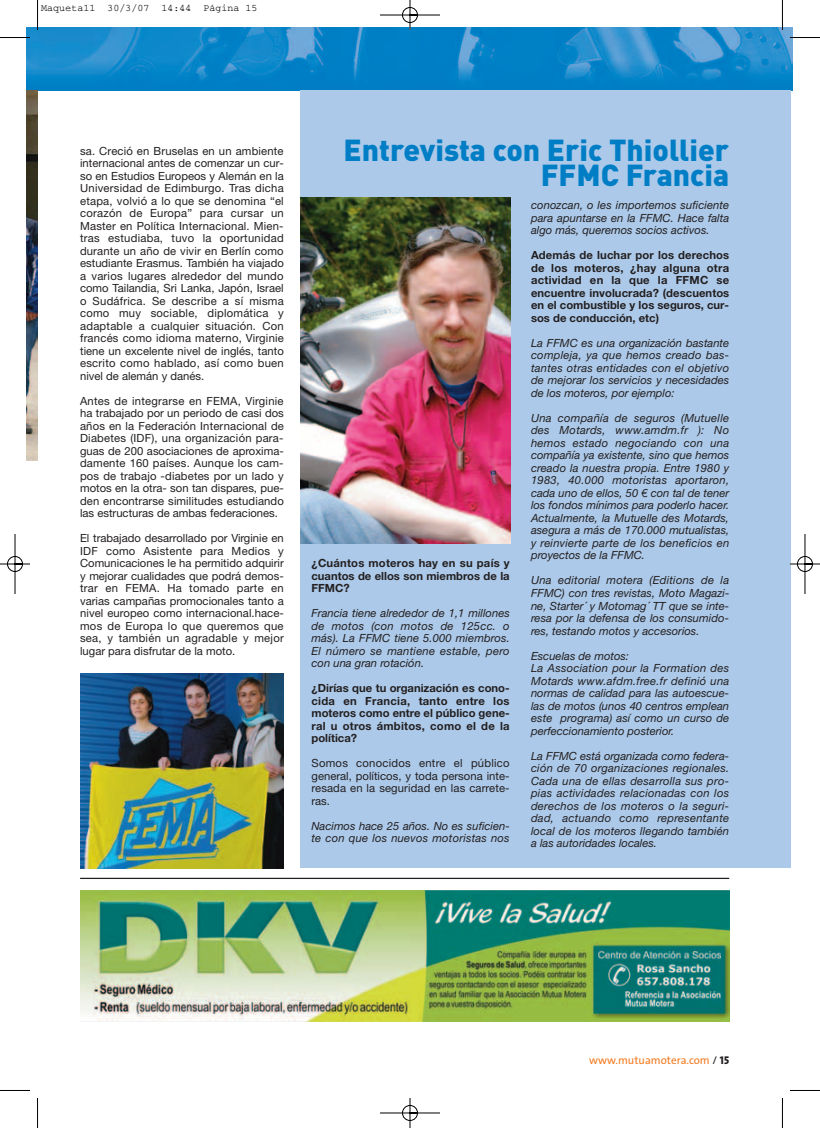
<style>
.page{position:relative;width:820px;height:1128px;background:#fff}
.page>*{position:absolute;margin:0;border:0;box-sizing:border-box;transform-origin:0 0}
.t1{font:900 30px/25px "DIN";color:#007ec5;text-align:right}
.t2{font:italic 11.25px/12.5px "Helvetica Neue";color:#231f20;text-align:justify}
.t3{font:11.25px/12.5px "Helvetica Neue";color:#231f20;text-align:justify}
.t4{font:700 11.25px/12.5px "Helvetica Neue";color:#231f20;text-align:justify}
.t5{font:italic 11.25px/12.5px "Helvetica Neue";letter-spacing:.02em;color:#231f20}
.t6{font:11.25px "The Sans";color:#f47b21}
.t7{font:10px "Courier";color:#000}
.s1{color:#231f20}
.s2{font-family:"The Sans Extra Bold Caps";color:#231f20}
</style>
<div class="page">
<img style="left:0;top:0;width:819px;height:1127px">
<p class="t7" style="left:41px;top:5px;width:218px">Maqueta11 30/3/07 14:44 Página 15</p>
<p class="t3" style="left:80px;top:144px;width:205px">sa. Creció en Bruselas en un ambiente internacional antes de comenzar un cur&shy;so en Estudios Europeos y Alemán en la Universidad de Edimburgo. Tras dicha etapa, volvió a lo que se denomina “el corazón de Europa” para cursar un Master en Política Internacional. Mien&shy;tras estudiaba, tuvo la oportunidad durante un año de vivir en Berlín como estudiante Erasmus. También ha viajado a varios lugares alrededor del mundo como Tailandia, Sri Lanka, Japón, Israel o Sudáfrica. Se describe a sí misma como muy sociable, diplomática y adaptable a cualquier situación. Con francés como idioma materno, Virginie tiene un excelente nivel de inglés, tanto escrito como hablado, así como buen nivel de alemán y danés.</p>
<p class="t3" style="left:80px;top:394px;width:205px">Antes de integrarse en FEMA, Virginie ha trabajado por un periodo de casi dos años en la Federación Internacional de Diabetes (IDF), una organización para&shy;guas de 200 asociaciones de aproxima&shy;damente 160 países. Aunque los cam&shy;pos de trabajo -diabetes por un lado y motos en la otra- son tan dispares, pue&shy;den encontrarse similitudes estudiando las estructuras de ambas federaciones.</p>
<p class="t3" style="left:80px;top:532px;width:205px">El trabajado desarrollado por Virginie en IDF como Asistente para Medios y Comunicaciones le ha permitido adquirir y mejorar cualidades que podrá demos&shy;trar en FEMA. Ha tomado parte en varias campañas promocionales tanto a nivel europeo como internacional.hace&shy;mos de Europa lo que queremos que sea, y también un agradable y mejor lugar para disfrutar de la moto.</p>
<h1 class="t1" style="left:343px;top:140px;width:387px">Entrevista con Eric Thiollier<br>FFMC Francia</h1>
<p class="t4" style="left:311px;top:556px;width:200px">¿Cuántos moteros hay en su país y cuantos de ellos son miembros de la FFMC?</p>
<p class="t2" style="left:311px;top:606px;width:200px">Francia tiene alrededor de 1,1 millones de motos (con motos de 125cc. o más). La FFMC tiene 5.000 miembros.<br>El número se mantiene estable, pero con una gran rotación.</p>
<p class="t4" style="left:311px;top:681px;width:200px">¿Dirías que tu organización es cono&shy;cida en Francia, tanto entre los moteros como entre el público gene&shy;ral u otros ámbitos, como el de la política?</p>
<p class="t3" style="left:311px;top:756px;width:199px">Somos conocidos entre el público general, políticos, y toda persona inte&shy;resada en la seguridad en las carrete&shy;ras.</p>
<p class="t5" style="left:311px;top:819px;width:200px">Nacimos hace 25 años. No es suficien&shy;te con que los nuevos motoristas nos</p>
<p class="t2" style="left:530px;top:199px;width:200px">conozcan, o les importemos suficiente para apuntarse en la FFMC. Hace falta algo más, queremos socios activos.</p>
<p class="t4" style="left:530px;top:249px;width:200px">Además de luchar por los derechos de los moteros, ¿hay alguna otra actividad en la que la FFMC se encuentre involucrada? (descuentos en el combustible y los seguros, cur&shy;sos de conducción, etc)</p>
<p class="t2" style="left:530px;top:336px;width:200px">La FFMC es una organización bastante compleja, ya que hemos creado bas&shy;tantes otras entidades con el objetivo de mejorar los servicios y necesidades de los moteros, por ejemplo:</p>
<p class="t2" style="left:530px;top:411px;width:200px">Una compañía de seguros (Mutuelle des Motards, www.amdm.fr ): No hemos estado negociando con una compañía ya existente, sino que hemos creado la nuestra propia. Entre 1980 y 1983, 40.000 motoristas aportaron, cada uno de ellos, 50 € con tal de tener los fondos mínimos para poderlo hacer.<br>Actualmente, la Mutuelle des Motards, asegura a más de 170.000 mutualistas, y reinvierte parte de los beneficios en proyectos de la FFMC.</p>
<p class="t2" style="left:530px;top:574px;width:200px">Una editorial motera (Editions de la FFMC) con tres revistas, Moto Magazi&shy;ne, Starter´ y Motomag´ TT que se inte&shy;resa por la defensa de los consumido&shy;res, testando motos y accesorios.</p>
<p class="t2" style="left:530px;top:649px;width:200px;text-align:left">Escuelas de motos:<br>La Association pour la Formation des Motards www.afdm.free.fr definió una normas de calidad para las autoescue&shy;las de motos (unos 40 centros emplean este programa) así como un curso de perfeccionamiento posterior.</p>
<p class="t2" style="left:530px;top:749px;width:200px">La FFMC está organizada como federa&shy;ción de 70 organizaciones regionales.<br>Cada una de ellas desarrolla sus pro&shy;pias actividades relacionadas con los derechos de los moteros o la seguri&shy;dad, actuando como representante local de los moteros llegando también a las autoridades locales.</p>
<p class="t6" style="left:588px;top:1055px;width:141px">www.mutuamotera.com <span class="s1">/</span> <span class="s2">15</span></p>
</div>
